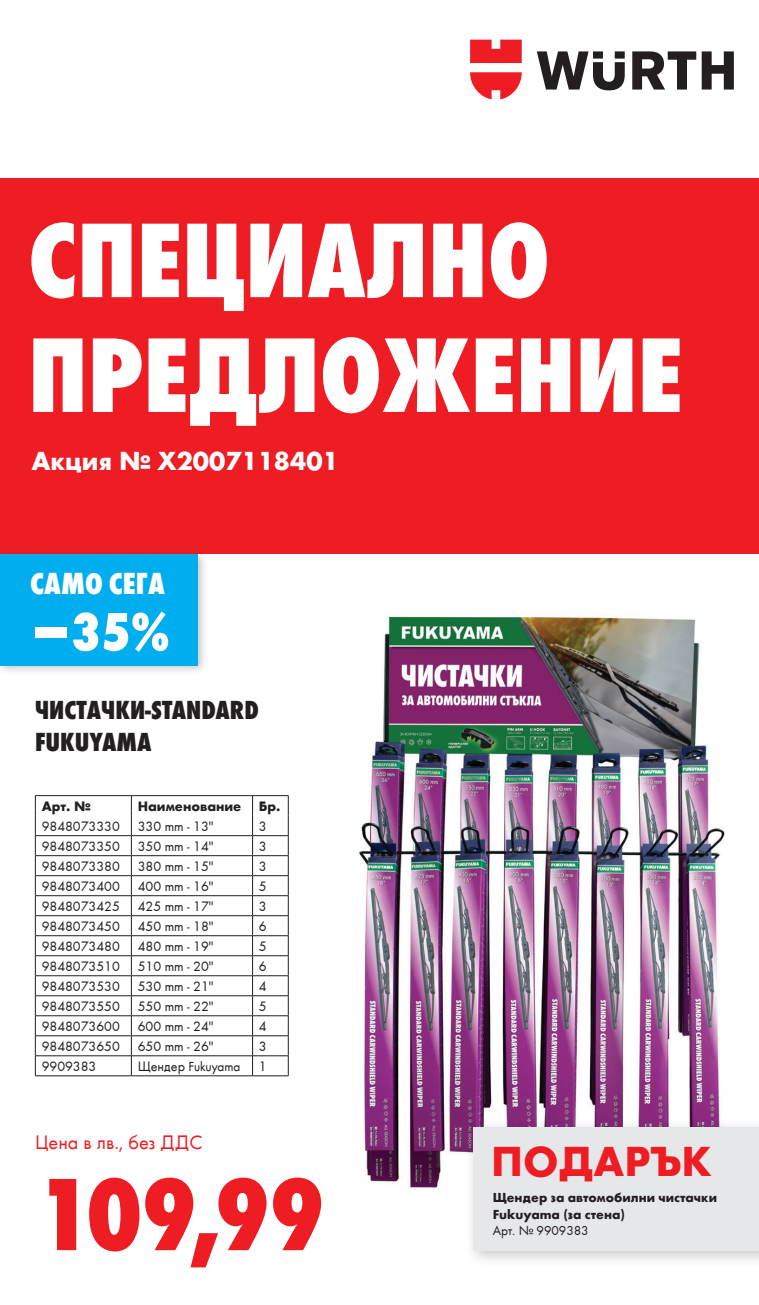
<style>
.page{position:relative;width:759px;height:1305px;background:#fff}
.page>*{position:absolute;margin:0;border:0;box-sizing:border-box;transform-origin:0 0}
.t1{font:800 condensed 110.25px/114.8px "Wuerth";color:#fff}
.t2{font:800 condensed 106.88px "Wuerth";color:#ee1d23}
.t3{font:800 condensed 56.25px "Wuerth";color:#fff}
.t4{font:700 43.43px "Wuerth";color:#ee1d23}
.t5{font:800 condensed 31.5px "Wuerth";color:#fff}
.t6{font:800 condensed 27px/32.4px "Wuerth";color:#231f20}
.t7{font:700 27px "Wuerth";color:#fff}
.t8{font:20.25px "Wuerth";color:#ee1d23}
.t9{font:14.17px "Wuerth";color:#231f20}
.t10{font:700 14.17px "Wuerth";color:#231f20}
.t11{font:700 13.5px/16.2px "Wuerth";color:#231f20}
.t12{font:13.5px "Wuerth";color:#231f20}
.s1{font-size:76.5px}
.s2{font-size:14.17px}
</style>
<div class="page">
<svg style="left:537px;top:51px;width:197px;height:39px"></svg>
<svg style="left:470px;top:40px;width:52px;height:59px"></svg>
<div style="left:0;top:178px;width:759px;height:376px;background:#ee1d23"></div>
<div style="left:0;top:548px;width:209px;height:128px;background:#231f20;opacity:.25"></div>
<div style="left:0;top:554px;width:198px;height:111px;background:#00aeef"></div>
<hr style="left:35px;top:795px;width:96px;height:1px;background:#231f20">
<hr style="left:131px;top:795px;width:122px;height:1px;background:#231f20">
<hr style="left:253px;top:795px;width:36px;height:1px;background:#231f20">
<hr style="left:35px;top:835px;width:96px;height:1px;background:#231f20">
<hr style="left:131px;top:835px;width:122px;height:1px;background:#231f20">
<hr style="left:253px;top:835px;width:36px;height:1px;background:#231f20">
<hr style="left:35px;top:855px;width:96px;height:1px;background:#231f20">
<hr style="left:131px;top:855px;width:122px;height:1px;background:#231f20">
<hr style="left:253px;top:855px;width:36px;height:1px;background:#231f20">
<hr style="left:35px;top:875px;width:96px;height:1px;background:#231f20">
<hr style="left:131px;top:875px;width:122px;height:1px;background:#231f20">
<hr style="left:253px;top:875px;width:36px;height:1px;background:#231f20">
<hr style="left:35px;top:895px;width:96px;height:1px;background:#231f20">
<hr style="left:131px;top:895px;width:122px;height:1px;background:#231f20">
<hr style="left:253px;top:895px;width:36px;height:1px;background:#231f20">
<hr style="left:35px;top:915px;width:96px;height:1px;background:#231f20">
<hr style="left:131px;top:915px;width:122px;height:1px;background:#231f20">
<hr style="left:253px;top:915px;width:36px;height:1px;background:#231f20">
<hr style="left:35px;top:935px;width:96px;height:1px;background:#231f20">
<hr style="left:131px;top:935px;width:122px;height:1px;background:#231f20">
<hr style="left:253px;top:935px;width:36px;height:1px;background:#231f20">
<hr style="left:35px;top:955px;width:96px;height:1px;background:#231f20">
<hr style="left:131px;top:955px;width:122px;height:1px;background:#231f20">
<hr style="left:253px;top:955px;width:36px;height:1px;background:#231f20">
<hr style="left:35px;top:975px;width:96px;height:1px;background:#231f20">
<hr style="left:131px;top:975px;width:122px;height:1px;background:#231f20">
<hr style="left:253px;top:975px;width:36px;height:1px;background:#231f20">
<hr style="left:35px;top:995px;width:96px;height:1px;background:#231f20">
<hr style="left:131px;top:995px;width:122px;height:1px;background:#231f20">
<hr style="left:253px;top:995px;width:36px;height:1px;background:#231f20">
<hr style="left:35px;top:1015px;width:96px;height:1px;background:#231f20">
<hr style="left:131px;top:1015px;width:122px;height:1px;background:#231f20">
<hr style="left:253px;top:1015px;width:36px;height:1px;background:#231f20">
<hr style="left:35px;top:1035px;width:96px;height:1px;background:#231f20">
<hr style="left:131px;top:1035px;width:122px;height:1px;background:#231f20">
<hr style="left:253px;top:1035px;width:36px;height:1px;background:#231f20">
<svg style="left:35px;top:796px;width:1px;height:279px"></svg>
<svg style="left:131px;top:796px;width:1px;height:279px"></svg>
<hr style="left:35px;top:1055px;width:96px;height:1px;background:#231f20">
<hr style="left:35px;top:1075px;width:96px;height:1px;background:#231f20">
<svg style="left:252px;top:796px;width:1px;height:279px"></svg>
<svg style="left:288px;top:796px;width:1px;height:279px"></svg>
<hr style="left:131px;top:1055px;width:122px;height:1px;background:#231f20">
<hr style="left:131px;top:1075px;width:122px;height:1px;background:#231f20">
<hr style="left:253px;top:1055px;width:36px;height:1px;background:#231f20">
<hr style="left:253px;top:1075px;width:36px;height:1px;background:#231f20">
<img style="left:359px;top:616px;width:366px;height:572px">
<div style="left:464px;top:1118px;width:295px;height:150px;background:#231f20;opacity:.25"></div>
<div style="left:473px;top:1127px;width:286px;height:123px;background:#e6e7e9"></div>
<h1 class="t1" style="left:28px;top:196px;width:656px">СПЕЦИАЛНО<br>ПРЕДЛОЖЕНИЕ</h1>
<h3 class="t7" style="left:31px;top:441px;width:309px">Акция № X2007118401</h3>
<h3 class="t5" style="left:30px;top:562px;width:136px">САМО СЕГА</h3>
<h3 class="t3" style="left:30px;top:592px;width:141px"><span class="s1">‒</span>35%</h3>
<h3 class="t6" style="left:35px;top:692px;width:225px">ЧИСТАЧКИ-STANDARD<br>FUKUYAMA</h3>
<p class="t10" style="left:42px;top:796px;width:50px">Арт. №</p>
<p class="t10" style="left:138px;top:796px;width:144px">Наименование Бр.</p>
<p class="t9" style="left:42px;top:817px;width:80px">9848073330</p>
<p class="t9" style="left:138px;top:817px;width:77px">330 mm - 13''</p>
<p class="t9" style="left:259px;top:817px;width:9px">3</p>
<p class="t9" style="left:42px;top:837px;width:80px">9848073350</p>
<p class="t9" style="left:138px;top:837px;width:77px">350 mm - 14''</p>
<p class="t9" style="left:259px;top:837px;width:9px">3</p>
<p class="t9" style="left:42px;top:857px;width:80px">9848073380</p>
<p class="t9" style="left:138px;top:857px;width:77px">380 mm - 15''</p>
<p class="t9" style="left:259px;top:857px;width:9px">3</p>
<p class="t9" style="left:42px;top:877px;width:80px">9848073400</p>
<p class="t9" style="left:138px;top:877px;width:77px">400 mm - 16''</p>
<p class="t9" style="left:259px;top:877px;width:9px">5</p>
<p class="t9" style="left:42px;top:897px;width:80px">9848073425</p>
<p class="t9" style="left:138px;top:897px;width:77px">425 mm - 17''</p>
<p class="t9" style="left:259px;top:897px;width:9px">3</p>
<p class="t9" style="left:42px;top:917px;width:80px">9848073450</p>
<p class="t9" style="left:138px;top:917px;width:77px">450 mm - 18''</p>
<p class="t9" style="left:259px;top:917px;width:9px">6</p>
<p class="t9" style="left:42px;top:937px;width:80px">9848073480</p>
<p class="t9" style="left:138px;top:937px;width:77px">480 mm - 19''</p>
<p class="t9" style="left:259px;top:937px;width:9px">5</p>
<p class="t9" style="left:42px;top:957px;width:80px">9848073510</p>
<p class="t9" style="left:138px;top:957px;width:77px">510 mm - 20''</p>
<p class="t9" style="left:259px;top:957px;width:9px">6</p>
<p class="t9" style="left:42px;top:977px;width:80px">9848073530</p>
<p class="t9" style="left:138px;top:977px;width:77px">530 mm - 21''</p>
<p class="t9" style="left:259px;top:977px;width:9px">4</p>
<p class="t9" style="left:42px;top:997px;width:80px">9848073550</p>
<p class="t9" style="left:138px;top:997px;width:77px">550 mm - 22''</p>
<p class="t9" style="left:259px;top:997px;width:9px">5</p>
<p class="t9" style="left:42px;top:1017px;width:80px">9848073600</p>
<p class="t9" style="left:138px;top:1017px;width:77px">600 mm - 24''</p>
<p class="t9" style="left:259px;top:1017px;width:9px">4</p>
<p class="t9" style="left:42px;top:1037px;width:80px">9848073650</p>
<p class="t9" style="left:138px;top:1037px;width:77px">650 mm - 26''</p>
<p class="t9" style="left:259px;top:1037px;width:9px">3</p>
<p class="t9" style="left:42px;top:1057px;width:56px">9909383</p>
<p class="t12" style="left:138px;top:1057px;width:104px"><span class="s2">Щендер</span> Fukuyama</p>
<p class="t9" style="left:259px;top:1057px;width:9px">1</p>
<h3 class="t8" style="left:35px;top:1128px;width:169px">Цена в лв., без ДДС</h3>
<h2 class="t2" style="left:35px;top:1139px;width:292px">109,99</h2>
<h3 class="t4" style="left:491px;top:1129px;width:222px">ПОДАРЪК</h3>
<p class="t11" style="left:493px;top:1189px;width:226px">Щендер за автомобилни чистачки<br>Fukuyama (за стена)</p>
<p class="t12" style="left:493px;top:1221px;width:98px">Арт. № 9909383</p>
</div>
